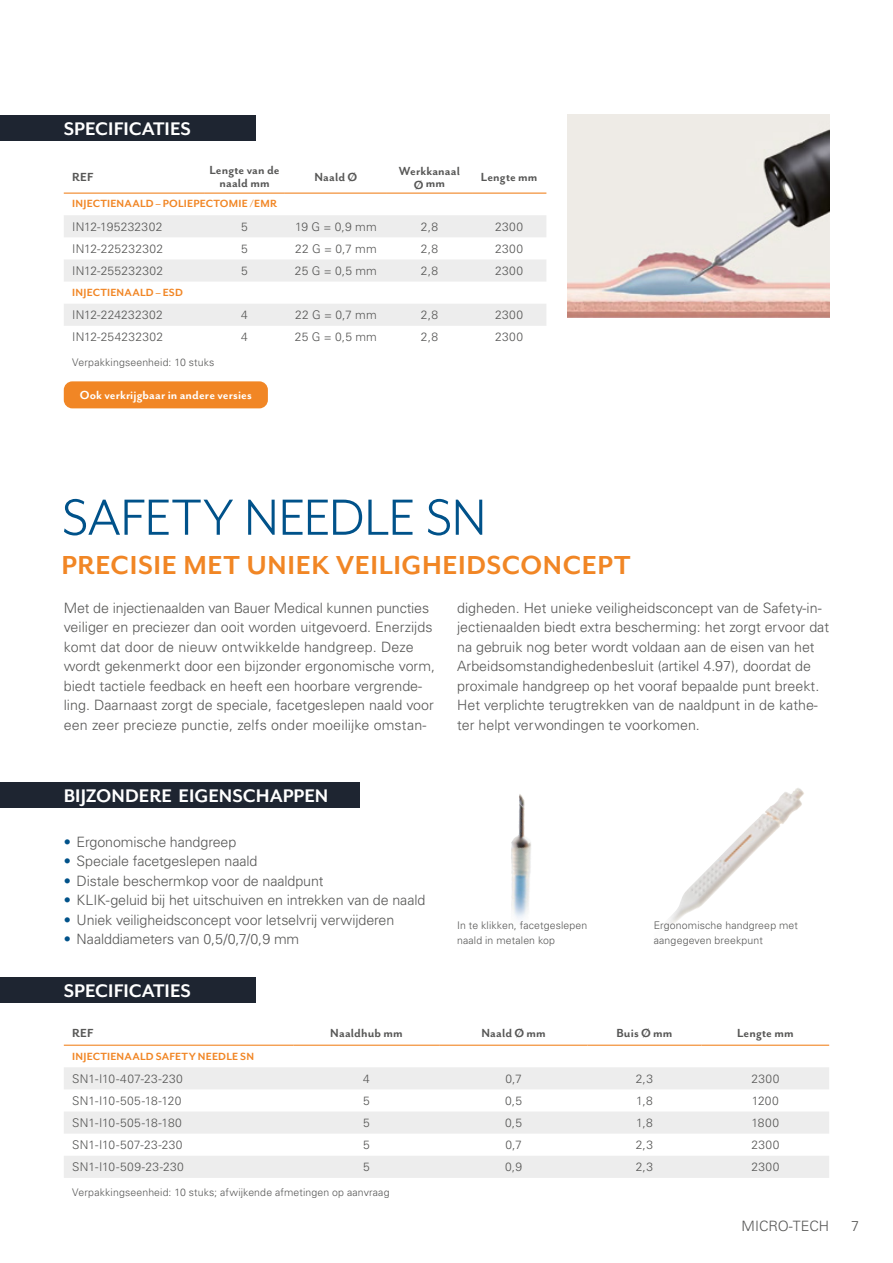
<style>
.page{position:relative;width:893px;height:1263px;background:#fff}
.page>*{position:absolute;margin:0;border:0;box-sizing:border-box;transform-origin:0 0}
.Headline_Innen_NEW{font:58.5px "Mr Eaves San OT";letter-spacing:-.01em;color:#00528a}
.Headline_Sub_NEW{font:700 30px "Mr Eaves San OT";letter-spacing:.02em;color:#f18625}
.Bullit_Headline_NEW{font:700 21px "Mr Eaves San OT";color:#fff}
.Copy_NEW{font:300 14.25px/19.5px "Univers LT Std";color:#575756}
.Tabelle_Kopf_NEW{font:700 13.5px/13.5px "Mr Eaves San OT";letter-spacing:.005em;color:#575756;text-align:center}
.BU_NEW{font:700 13.5px "Mr Eaves San OT";letter-spacing:.005em;color:#fff}
.Tabelle_NEW{font:300 12px "Univers LT Std";letter-spacing:.025em;color:#575756}
.Tabelle_Subline_NEW{font:700 12px "Mr Eaves San OT";letter-spacing:.02em;color:#f18625}
.Tabelle_NEW-2{font:300 12px "Univers LT Std";letter-spacing:-.015em;color:#575756}
.BU_NEW-2{font:300 10.5px/15px "Univers LT Std";letter-spacing:.015em;color:#575756}
.Bu_Tabelle_NEW{font:300 10.5px "Univers LT Std";letter-spacing:.015em;color:#575756}
.s1{color:#00528a}
</style>
<div class="page">
<img style="left:511px;top:794px;width:20px;height:125px">
<img style="left:668px;top:788px;width:136px;height:138px">
<img style="left:568px;top:115px;width:261px;height:202px">
<div style="left:0;top:782px;width:359px;height:26px;background:#1e2531"></div>
<svg style="left:64px;top:1067px;width:765px;height:111px;fill:#ededed"></svg>
<hr style="left:64px;top:1045px;width:229px;height:1px;background:#f18625">
<hr style="left:293px;top:1045px;width:147px;height:1px;background:#f18625">
<hr style="left:440px;top:1045px;width:147px;height:1px;background:#f18625">
<hr style="left:587px;top:1045px;width:114px;height:1px;background:#f18625">
<hr style="left:701px;top:1045px;width:128px;height:1px;background:#f18625">
<div style="left:0;top:977px;width:255px;height:26px;background:#1e2531"></div>
<div style="left:0;top:115px;width:255px;height:25px;background:#1e2531"></div>
<svg style="left:64px;top:215px;width:482px;height:111px;fill:#ededed"></svg>
<hr style="left:64px;top:193px;width:140px;height:1px;background:#f18625">
<hr style="left:204px;top:193px;width:81px;height:1px;background:#f18625">
<hr style="left:285px;top:193px;width:102px;height:1px;background:#f18625">
<hr style="left:387px;top:193px;width:85px;height:1px;background:#f18625">
<hr style="left:472px;top:193px;width:74px;height:1px;background:#f18625">
<div style="left:64px;top:381px;width:204px;height:27px;background:#f18625;border-radius:9px"></div>
<p class="Bullit_Headline_NEW" style="left:64px;top:117px;width:129px">SPECIFICATIES</p>
<p class="Tabelle_Kopf_NEW" style="left:72px;top:170px;width:23px">REF</p>
<p class="Tabelle_Kopf_NEW" style="left:209px;top:163px;width:72px">Lengte van de naald mm</p>
<p class="Tabelle_Kopf_NEW" style="left:314px;top:170px;width:44px">Naald Ø</p>
<p class="Tabelle_Kopf_NEW" style="left:399px;top:165px;width:63px;line-height:12px">Werkkanaal<br>Ø mm</p>
<p class="Tabelle_Kopf_NEW" style="left:481px;top:170px;width:58px">Lengte mm</p>
<p class="Tabelle_Subline_NEW" style="left:72px;top:197px;width:206px">INJECTIENAALD – POLIEPECTOMIE /EMR</p>
<p class="Tabelle_NEW" style="left:72px;top:219px;width:92px">IN12-195232302</p>
<p class="Tabelle_NEW" style="left:241px;top:219px;width:8px">5</p>
<p class="Tabelle_NEW" style="left:295px;top:219px;width:83px">19 G = 0,9 mm</p>
<p class="Tabelle_NEW" style="left:421px;top:219px;width:19px">2,8</p>
<p class="Tabelle_NEW" style="left:495px;top:219px;width:29px">2300</p>
<p class="Tabelle_NEW" style="left:72px;top:241px;width:92px">IN12-225232302</p>
<p class="Tabelle_NEW" style="left:241px;top:241px;width:8px">5</p>
<p class="Tabelle_NEW" style="left:295px;top:241px;width:83px">22 G = 0,7 mm</p>
<p class="Tabelle_NEW" style="left:421px;top:241px;width:19px">2,8</p>
<p class="Tabelle_NEW" style="left:495px;top:241px;width:29px">2300</p>
<p class="Tabelle_NEW" style="left:72px;top:263px;width:92px">IN12-255232302</p>
<p class="Tabelle_NEW" style="left:241px;top:263px;width:8px">5</p>
<p class="Tabelle_NEW" style="left:295px;top:263px;width:83px">25 G = 0,5 mm</p>
<p class="Tabelle_NEW" style="left:421px;top:263px;width:19px">2,8</p>
<p class="Tabelle_NEW" style="left:495px;top:263px;width:29px">2300</p>
<p class="Tabelle_Subline_NEW" style="left:72px;top:286px;width:112px">INJECTIENAALD – ESD</p>
<p class="Tabelle_NEW" style="left:72px;top:308px;width:92px">IN12-224232302</p>
<p class="Tabelle_NEW" style="left:241px;top:308px;width:8px">4</p>
<p class="Tabelle_NEW" style="left:295px;top:308px;width:83px">22 G = 0,7 mm</p>
<p class="Tabelle_NEW" style="left:421px;top:308px;width:19px">2,8</p>
<p class="Tabelle_NEW" style="left:495px;top:308px;width:29px">2300</p>
<p class="Tabelle_NEW" style="left:72px;top:330px;width:92px">IN12-254232302</p>
<p class="Tabelle_NEW" style="left:241px;top:330px;width:8px">4</p>
<p class="Tabelle_NEW" style="left:295px;top:330px;width:83px">25 G = 0,5 mm</p>
<p class="Tabelle_NEW" style="left:421px;top:330px;width:19px">2,8</p>
<p class="Tabelle_NEW" style="left:495px;top:330px;width:29px">2300</p>
<p class="Bu_Tabelle_NEW" style="left:72px;top:356px;width:144px">Verpakkingseenheid: 10 stuks</p>
<p class="BU_NEW" style="left:80px;top:387px;width:174px">Ook verkrijgbaar in andere versies</p>
<p class="Headline_Innen_NEW" style="left:62px;top:485px;width:426px">SAFETY NEEDLE SN</p>
<p class="Headline_Sub_NEW" style="left:62px;top:548px;width:570px">PRECISIE MET UNIEK VEILIGHEIDSCONCEPT</p>
<p class="Copy_NEW" style="left:64px;top:598px;width:373px">Met de injectienaalden van Bauer Medical kunnen puncties veiliger en preciezer dan ooit worden uitgevoerd. Enerzijds komt dat door de nieuw ontwikkelde handgreep. Deze wordt gekenmerkt door een bijzonder ergonomische vorm, biedt tactiele feedback en heeft een hoorbare vergrende&shy;ling. Daarnaast zorgt de speciale, facetgeslepen naald voor een zeer precieze punctie, zelfs onder moeilijke omstan-</p>
<p class="Copy_NEW" style="left:457px;top:598px;width:373px">digheden. Het unieke veiligheidsconcept van de Safety-in&shy;jectienaalden biedt extra bescherming: het zorgt ervoor dat na gebruik nog beter wordt voldaan aan de eisen van het Arbeidsomstandighedenbesluit (artikel 4.97), doordat de proximale handgreep op het vooraf bepaalde punt breekt.<br>Het verplichte terugtrekken van de naaldpunt in de kathe&shy;ter helpt verwondingen te voorkomen.</p>
<p class="Bullit_Headline_NEW" style="left:64px;top:784px;width:266px">BIJZONDERE EIGENSCHAPPEN</p>
<p class="Copy_NEW" style="left:64px;top:832px;width:174px"><span class="s1">•</span> Ergonomische handgreep</p>
<p class="Copy_NEW" style="left:64px;top:851px;width:195px"><span class="s1">•</span> Speciale facetgeslepen naald</p>
<p class="Copy_NEW" style="left:64px;top:871px;width:261px"><span class="s1">•</span> Distale beschermkop voor de naaldpunt</p>
<p class="Copy_NEW" style="left:64px;top:890px;width:363px"><span class="s1">•</span> KLIK-geluid bij het uitschuiven en intrekken van de naald</p>
<p class="Copy_NEW" style="left:64px;top:910px;width:332px"><span class="s1">•</span> Uniek veiligheidsconcept voor letselvrij verwijderen</p>
<p class="Copy_NEW" style="left:64px;top:929px;width:237px"><span class="s1">•</span> Naalddiameters van 0,5/0,7/0,9 mm</p>
<p class="Bullit_Headline_NEW" style="left:64px;top:979px;width:129px">SPECIFICATIES</p>
<p class="BU_NEW-2" style="left:457px;top:918px;width:132px">In te klikken, facetgeslepen naald in metalen kop</p>
<p class="BU_NEW-2" style="left:654px;top:918px;width:146px">Ergonomische handgreep met aangegeven breekpunt</p>
<p class="Tabelle_Kopf_NEW" style="left:72px;top:1026px;width:23px">REF</p>
<p class="Tabelle_Kopf_NEW" style="left:330px;top:1026px;width:74px">Naaldhub mm</p>
<p class="Tabelle_Kopf_NEW" style="left:481px;top:1026px;width:66px">Naald Ø mm</p>
<p class="Tabelle_Kopf_NEW" style="left:616px;top:1026px;width:58px">Buis Ø mm</p>
<p class="Tabelle_Kopf_NEW" style="left:737px;top:1026px;width:58px">Lengte mm</p>
<p class="Tabelle_Subline_NEW" style="left:72px;top:1049px;width:183px">INJECTIENAALD SAFETY NEEDLE SN</p>
<p class="Tabelle_NEW" style="left:72px;top:1071px;width:112px">SN1-I10-407-23-230</p>
<p class="Tabelle_NEW" style="left:363px;top:1071px;width:8px">4</p>
<p class="Tabelle_NEW" style="left:505px;top:1071px;width:18px">0,7</p>
<p class="Tabelle_NEW" style="left:636px;top:1071px;width:19px">2,3</p>
<p class="Tabelle_NEW" style="left:751px;top:1071px;width:29px">2300</p>
<p class="Tabelle_NEW-2" style="left:72px;top:1093px;width:111px">SN1-I10-505-18-120</p>
<p class="Tabelle_NEW" style="left:363px;top:1093px;width:8px">5</p>
<p class="Tabelle_NEW" style="left:505px;top:1093px;width:19px">0,5</p>
<p class="Tabelle_NEW" style="left:636px;top:1093px;width:18px">1,8</p>
<p class="Tabelle_NEW" style="left:752px;top:1093px;width:28px">1200</p>
<p class="Tabelle_NEW-2" style="left:72px;top:1115px;width:111px">SN1-I10-505-18-180</p>
<p class="Tabelle_NEW" style="left:363px;top:1115px;width:8px">5</p>
<p class="Tabelle_NEW" style="left:505px;top:1115px;width:19px">0,5</p>
<p class="Tabelle_NEW" style="left:636px;top:1115px;width:18px">1,8</p>
<p class="Tabelle_NEW" style="left:752px;top:1115px;width:29px">1800</p>
<p class="Tabelle_NEW" style="left:72px;top:1137px;width:112px">SN1-I10-507-23-230</p>
<p class="Tabelle_NEW" style="left:363px;top:1137px;width:8px">5</p>
<p class="Tabelle_NEW" style="left:505px;top:1137px;width:18px">0,7</p>
<p class="Tabelle_NEW" style="left:636px;top:1137px;width:19px">2,3</p>
<p class="Tabelle_NEW" style="left:751px;top:1137px;width:29px">2300</p>
<p class="Tabelle_NEW" style="left:72px;top:1160px;width:113px">SN1-I10-509-23-230</p>
<p class="Tabelle_NEW" style="left:363px;top:1160px;width:8px">5</p>
<p class="Tabelle_NEW" style="left:505px;top:1160px;width:19px">0,9</p>
<p class="Tabelle_NEW" style="left:636px;top:1160px;width:19px">2,3</p>
<p class="Tabelle_NEW" style="left:751px;top:1160px;width:29px">2300</p>
<p class="Bu_Tabelle_NEW" style="left:72px;top:1186px;width:319px">Verpakkingseenheid: 10 stuks; afwijkende afmetingen op aanvraag</p>
<p class="Copy_NEW" style="left:742px;top:1216px;width:89px">MICRO-TECH</p>
<p class="Copy_NEW" style="left:851px;top:1216px;width:9px">7</p>
</div>
